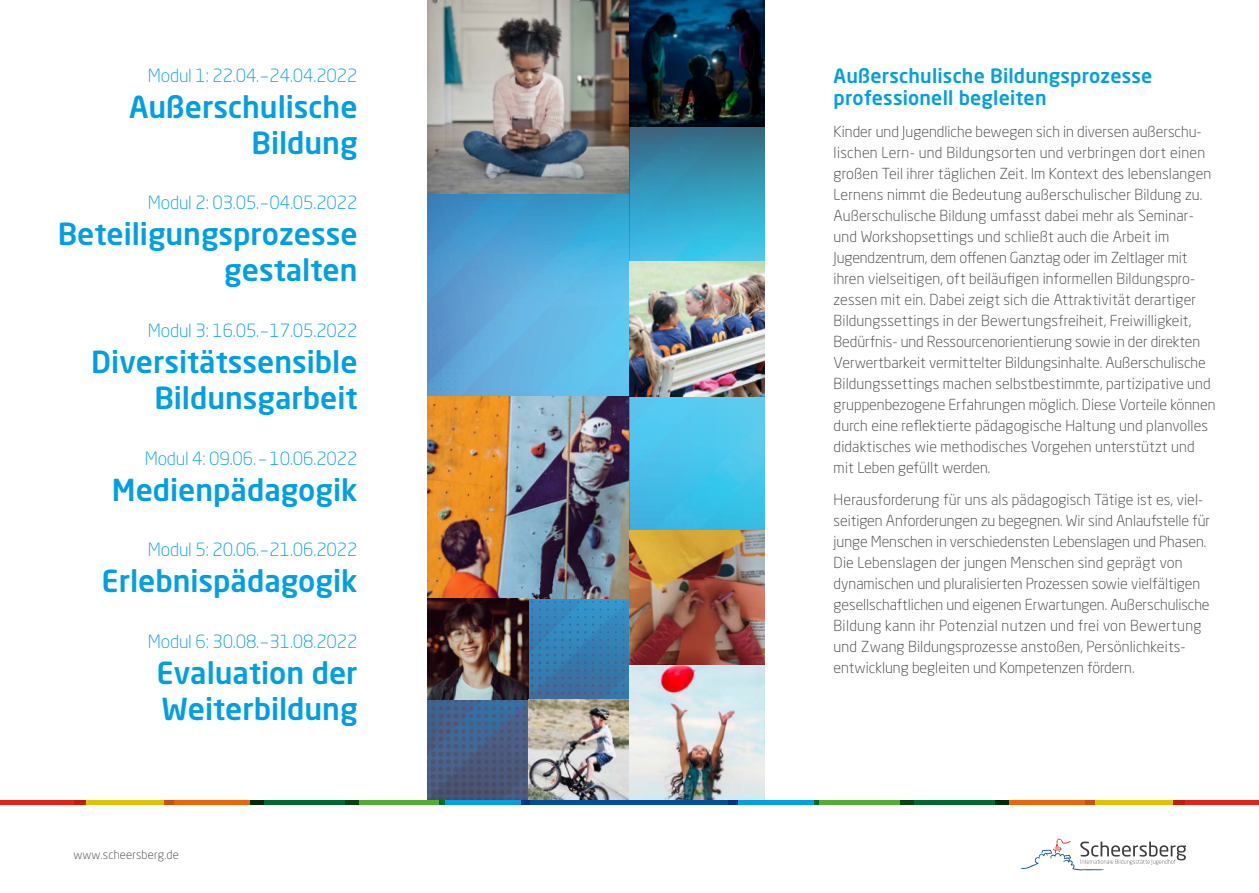
<style>
.page{position:relative;width:1259px;height:893px;background:#fff}
.page>*{position:absolute;margin:0;border:0;box-sizing:border-box;transform-origin:0 0}
.Modul{font:500 30px/36px "Neo Sans Pro";color:#009fe3;text-align:right}
.Heading{font:500 19.5px/22.5px "Neo Sans Pro";letter-spacing:.01em;color:#009fe3}
.Modul-2{font:300 18px "Neo Sans Pro";letter-spacing:-.01em;color:#009fe3}
.t1{font:300 15px/21px "Neo Sans Pro";letter-spacing:.01em;color:#3c3c3b}
.t2{font:300 12px "Neo Sans Pro";letter-spacing:.01em;color:#3c3c3b}
</style>
<div class="page">
<img style="left:534px;top:598px;width:95px;height:74px">
<img style="left:427px;top:303px;width:202px;height:93px">
<img style="left:427px;top:194px;width:202px;height:109px">
<svg style="left:577px;top:601px;width:9px;height:2px"></svg>
<svg style="left:569px;top:601px;width:2px;height:9px"></svg>
<svg style="left:554px;top:601px;width:9px;height:9px"></svg>
<svg style="left:615px;top:616px;width:9px;height:2px"></svg>
<svg style="left:577px;top:616px;width:9px;height:2px"></svg>
<svg style="left:554px;top:616px;width:9px;height:2px"></svg>
<svg style="left:538px;top:601px;width:10px;height:17px"></svg>
<svg style="left:615px;top:624px;width:9px;height:9px"></svg>
<svg style="left:607px;top:624px;width:2px;height:9px"></svg>
<svg style="left:592px;top:624px;width:9px;height:9px"></svg>
<svg style="left:577px;top:624px;width:9px;height:9px"></svg>
<svg style="left:554px;top:624px;width:17px;height:9px"></svg>
<svg style="left:538px;top:624px;width:10px;height:9px"></svg>
<svg style="left:615px;top:639px;width:9px;height:17px"></svg>
<svg style="left:622px;top:662px;width:2px;height:9px"></svg>
<svg style="left:610px;top:662px;width:7px;height:9px"></svg>
<svg style="left:610px;top:677px;width:12px;height:22px"></svg>
<svg style="left:591px;top:639px;width:19px;height:60px"></svg>
<svg style="left:575px;top:639px;width:12px;height:60px"></svg>
<svg style="left:552px;top:639px;width:20px;height:60px"></svg>
<svg style="left:537px;top:639px;width:13px;height:60px"></svg>
<svg style="left:512px;top:601px;width:22px;height:199px;background:#435f86"></svg>
<svg style="left:496px;top:699px;width:16px;height:101px;background:#465c81"></svg>
<svg style="left:474px;top:699px;width:22px;height:101px;background:#455d83"></svg>
<svg style="left:459px;top:699px;width:15px;height:101px;background:#465e83"></svg>
<svg style="left:444px;top:699px;width:15px;height:101px;background:#475c81"></svg>
<svg style="left:427px;top:699px;width:17px;height:101px;background:#465b80"></svg>
<img style="left:427px;top:396px;width:202px;height:202px">
<img style="left:427px;top:0;width:202px;height:194px">
<img style="left:427px;top:598px;width:101px;height:101px">
<img style="left:528px;top:699px;width:94px;height:101px">
<div style="left:0;top:800px;width:86px;height:5px;background:#e42313"></div>
<div style="left:74px;top:800px;width:100px;height:5px;background:#e2c200"></div>
<div style="left:165px;top:800px;width:99px;height:5px;background:#ec6608"></div>
<div style="left:250px;top:800px;width:108px;height:5px;background:#006930"></div>
<div style="left:345px;top:800px;width:99px;height:5px;background:#52ae32"></div>
<div style="left:440px;top:800px;width:90px;height:5px;background:#009fe3"></div>
<div style="left:521px;top:800px;width:108px;height:5px;background:#004f9f"></div>
<svg style="left:629px;top:228px;width:135px;height:192px;background:#4abfe5"></svg>
<img style="left:629px;top:420px;width:135px;height:111px">
<img style="left:691px;top:396px;width:48px;height:17px">
<img style="left:641px;top:396px;width:50px;height:64px">
<img style="left:629px;top:413px;width:14px;height:60px">
<img style="left:629px;top:247px;width:103px;height:14px">
<img style="left:731px;top:228px;width:33px;height:21px">
<img style="left:679px;top:228px;width:52px;height:33px">
<img style="left:629px;top:252px;width:52px;height:9px">
<img style="left:629px;top:126px;width:135px;height:102px">
<svg style="left:622px;top:677px;width:7px;height:123px"></svg>
<img style="left:629px;top:531px;width:135px;height:135px">
<img style="left:629px;top:666px;width:135px;height:134px">
<img style="left:629px;top:0;width:135px;height:126px">
<div style="left:1173px;top:800px;width:86px;height:5px;background:#e42313"></div>
<div style="left:1085px;top:800px;width:99px;height:5px;background:#e2c200"></div>
<div style="left:995px;top:800px;width:99px;height:5px;background:#ec6608"></div>
<div style="left:900px;top:800px;width:108px;height:5px;background:#006930"></div>
<div style="left:814px;top:800px;width:99px;height:5px;background:#52ae32"></div>
<div style="left:728px;top:800px;width:91px;height:5px;background:#009fe3"></div>
<div style="left:629px;top:800px;width:109px;height:5px;background:#004f9f"></div>
<img style="left:629px;top:261px;width:135px;height:135px">
<svg style="left:1020px;top:839px;width:166px;height:31px"></svg>
<p class="Modul-2" style="left:148px;top:65px;width:211px">Modul 1: 22.04.–24.04.2022</p>
<p class="Modul" style="left:129px;top:88px;width:230px">Außerschulische<br>Bildung</p>
<p class="Modul-2" style="left:148px;top:192px;width:211px">Modul 2: 03.05.–04.05.2022</p>
<p class="Modul" style="left:58px;top:216px;width:301px">Beteiligungsprozesse gestalten</p>
<p class="Modul-2" style="left:148px;top:320px;width:211px">Modul 3: 16.05.–17.05.2022</p>
<p class="Modul" style="left:91px;top:343px;width:268px">Diversitätssensible<br>Bildunsgarbeit</p>
<p class="Modul-2" style="left:145px;top:447px;width:214px">Modul 4: 09.06. – 10.06.2022</p>
<p class="Modul" style="left:112px;top:471px;width:247px">Medienpädagogik</p>
<p class="Modul-2" style="left:148px;top:539px;width:211px">Modul 5: 20.06.–21.06.2022</p>
<p class="Modul" style="left:102px;top:563px;width:257px">Erlebnispädagogik</p>
<p class="Modul-2" style="left:148px;top:631px;width:211px">Modul 6: 30.08.–31.08.2022</p>
<p class="Modul" style="left:156px;top:654px;width:203px;text-align:left">Evaluation der<br>Weiterbildung</p>
<p class="t2" style="left:73px;top:848px;width:107px">www.scheersberg.de</p>
<p class="Heading" style="left:833px;top:64px;width:320px">Außerschulische Bildungsprozesse professionell begleiten</p>
<p class="t1" style="left:833px;top:121px;width:383px">Kinder und Jugendliche bewegen sich in diversen außerschu&shy;lischen Lern- und Bildungsorten und verbringen dort einen großen Teil ihrer täglichen Zeit. Im Kontext des lebenslangen Lernens nimmt die Bedeutung außerschulischer Bildung zu.<br>Außerschulische Bildung umfasst dabei mehr als Seminar&shy;und Workshopsettings und schließt auch die Arbeit im Jugendzentrum, dem offenen Ganztag oder im Zeltlager mit ihren vielseitigen, oft beiläufigen informellen Bildungspro&shy;zessen mit ein. Dabei zeigt sich die Attraktivität derartiger Bildungssettings in der Bewertungsfreiheit, Freiwilligkeit, Bedürfnis- und Ressourcenorientierung sowie in der direkten Verwertbarkeit vermittelter Bildungsinhalte. Außerschulische Bildungssettings machen selbstbestimmte, partizipative und gruppenbezogene Erfahrungen möglich. Diese Vorteile können durch eine reflektierte pädagogische Haltung und planvolles didaktisches wie methodisches Vorgehen unterstützt und mit Leben gefüllt werden.</p>
<p class="t1" style="left:833px;top:489px;width:378px">Herausforderung für uns als pädagogisch Tätige ist es, viel&shy;seitigen Anforderungen zu begegnen. Wir sind Anlaufstelle für junge Menschen in verschiedensten Lebenslagen und Phasen.<br>Die Lebenslagen der jungen Menschen sind geprägt von dynamischen und pluralisierten Prozessen sowie vielfältigen gesellschaftlichen und eigenen Erwartungen. Außerschulische Bildung kann ihr Potenzial nutzen und frei von Bewertung und Zwang Bildungsprozesse anstoßen, Persönlichkeits&shy;entwicklung begleiten und Kompetenzen fördern.</p>
</div>
